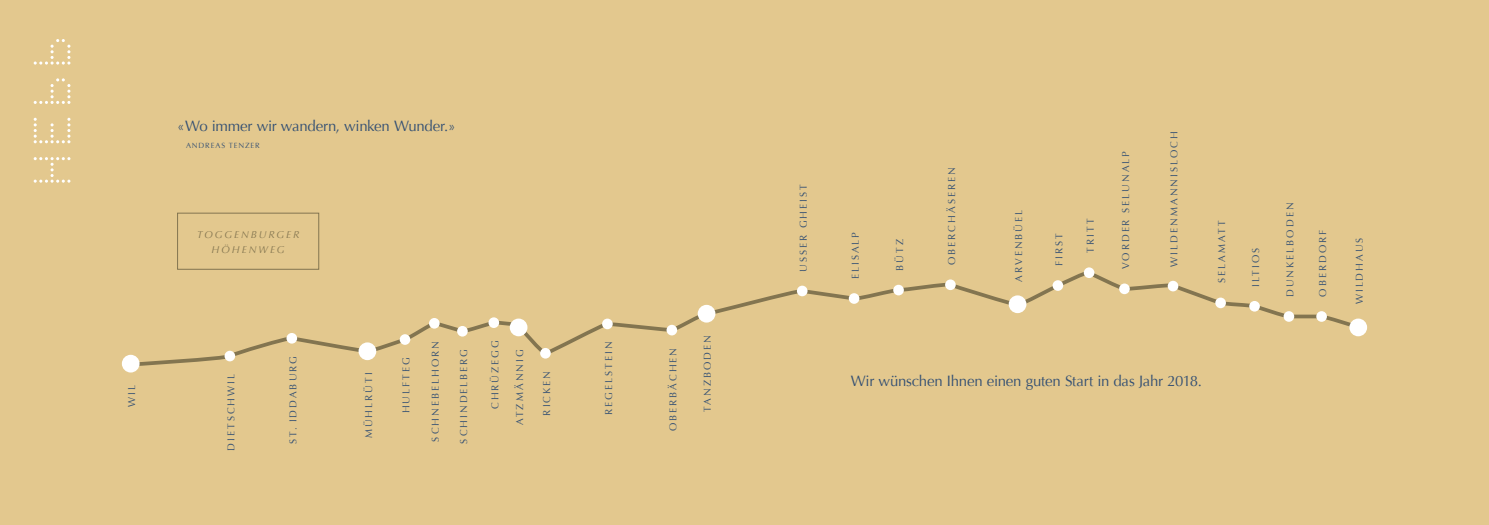
<style>
.page{position:relative;width:1489px;height:525px;background:#fff}
.page>*{position:absolute;margin:0;border:0;box-sizing:border-box;transform-origin:0 0}
.t1{font:15px "Optima";letter-spacing:-.02em;color:#345073}
.t2{font:10px "Optima";letter-spacing:.2em;color:#345073}
.t3{font:italic 10px/15px "Optima";letter-spacing:.195em;color:#837550;text-align:center}
.t4{font:10px "Optima";letter-spacing:.225em;color:#345073}
.t5{font:7.5px "Optima";letter-spacing:.115em;color:#345073}
</style>
<div class="page">
<div style="left:0;top:0;width:1488px;height:524px;background:#e3c88e"></div>
<svg style="left:140px;top:271px;width:1223px;height:95px"></svg>
<div style="left:177px;top:213px;width:142px;height:56px;border:1px solid #837550"></div>
<div style="left:1008px;top:295px;width:18px;height:18px;background:#fff;border-radius:50%"></div>
<div style="left:1349px;top:318px;width:17px;height:18px;background:#fff;border-radius:50%"></div>
<div style="left:796px;top:285px;width:11px;height:11px;background:#fff;border-radius:50%"></div>
<div style="left:848px;top:293px;width:11px;height:10px;background:#fff;border-radius:50%"></div>
<div style="left:893px;top:284px;width:10px;height:11px;background:#fff;border-radius:50%"></div>
<div style="left:945px;top:279px;width:10px;height:11px;background:#fff;border-radius:50%"></div>
<div style="left:1052px;top:280px;width:11px;height:11px;background:#fff;border-radius:50%"></div>
<div style="left:1083px;top:267px;width:11px;height:11px;background:#fff;border-radius:50%"></div>
<div style="left:1119px;top:283px;width:10px;height:11px;background:#fff;border-radius:50%"></div>
<div style="left:1167px;top:280px;width:11px;height:11px;background:#fff;border-radius:50%"></div>
<div style="left:1215px;top:297px;width:10px;height:11px;background:#fff;border-radius:50%"></div>
<div style="left:1249px;top:301px;width:10px;height:10px;background:#fff;border-radius:50%"></div>
<div style="left:1283px;top:311px;width:11px;height:10px;background:#fff;border-radius:50%"></div>
<div style="left:1316px;top:311px;width:10px;height:10px;background:#fff;border-radius:50%"></div>
<div style="left:122px;top:354px;width:18px;height:18px;background:#fff;border-radius:50%"></div>
<div style="left:224px;top:350px;width:11px;height:11px;background:#fff;border-radius:50%"></div>
<div style="left:286px;top:333px;width:11px;height:10px;background:#fff;border-radius:50%"></div>
<div style="left:358px;top:342px;width:18px;height:18px;background:#fff;border-radius:50%"></div>
<div style="left:509px;top:318px;width:18px;height:18px;background:#fff;border-radius:50%"></div>
<div style="left:697px;top:305px;width:18px;height:17px;background:#fff;border-radius:50%"></div>
<div style="left:399px;top:334px;width:11px;height:10px;background:#fff;border-radius:50%"></div>
<div style="left:429px;top:318px;width:10px;height:10px;background:#fff;border-radius:50%"></div>
<div style="left:457px;top:326px;width:10px;height:10px;background:#fff;border-radius:50%"></div>
<div style="left:488px;top:317px;width:11px;height:11px;background:#fff;border-radius:50%"></div>
<div style="left:540px;top:348px;width:10px;height:10px;background:#fff;border-radius:50%"></div>
<div style="left:602px;top:318px;width:10px;height:11px;background:#fff;border-radius:50%"></div>
<div style="left:666px;top:324px;width:11px;height:11px;background:#fff;border-radius:50%"></div>
<svg style="left:34px;top:39px;width:36px;height:143px"></svg>
<p class="t2" style="left:126px;top:406px;width:23px;rotate:-90deg">WIL</p>
<h1 class="t1" style="left:177px;top:117px;width:280px">«Wo immer wir wandern, winken Wunder.»</h1>
<p class="t5" style="left:186px;top:141px;width:75px">ANDREAS TENZER</p>
<p class="t3" style="left:197px;top:227px;width:103px">TOGGENBURGER<br>HÖHENWEG</p>
<p class="t2" style="left:225px;top:450px;width:78px;rotate:-90deg">DIETSCHWIL</p>
<p class="t2" style="left:287px;top:444px;width:90px;rotate:-90deg">ST. IDDABURG</p>
<p class="t2" style="left:363px;top:438px;width:67px;rotate:-90deg">MÜHLRÜTI</p>
<p class="t2" style="left:400px;top:413px;width:58px;rotate:-90deg">HULFTEG</p>
<p class="t2" style="left:430px;top:441px;width:102px;rotate:-90deg">SCHNEBELHORN</p>
<p class="t2" style="left:458px;top:443px;width:96px;rotate:-90deg">SCHINDELBERG</p>
<p class="t2" style="left:489px;top:409px;width:70px;rotate:-90deg">CHRÜZEGG</p>
<p class="t2" style="left:514px;top:425px;width:78px;rotate:-90deg">ATZMÄNNIG</p>
<p class="t2" style="left:541px;top:415px;width:46px;rotate:-90deg">RICKEN</p>
<p class="t2" style="left:603px;top:415px;width:75px;rotate:-90deg">REGELSTEIN</p>
<p class="t2" style="left:667px;top:431px;width:85px;rotate:-90deg">OBERBÄCHEN</p>
<p class="t2" style="left:701px;top:411px;width:78px;rotate:-90deg">TANZBODEN</p>
<p class="t2" style="left:797px;top:272px;width:89px;rotate:-90deg">USSER GHEIST</p>
<p class="t2" style="left:849px;top:279px;width:48px;rotate:-90deg">ELISALP</p>
<p class="t2" style="left:893px;top:270px;width:33px;rotate:-90deg">BÜTZ</p>
<p class="t2" style="left:945px;top:265px;width:99px;rotate:-90deg">OBERCHÄSEREN</p>
<p class="t2" style="left:1012px;top:281px;width:73px;rotate:-90deg">ARVENBÜEL</p>
<p class="t2" style="left:1053px;top:266px;width:34px;rotate:-90deg">FIRST</p>
<p class="t2" style="left:1084px;top:253px;width:36px;rotate:-90deg">TRITT</p>
<p class="t2" style="left:1119px;top:269px;width:120px;rotate:-90deg">VORDER SELUNALP</p>
<p class="t2" style="left:1168px;top:266px;width:137px;rotate:-90deg">WILDENMANNISLOCH</p>
<p class="t4" style="left:1215px;top:283px;width:64px;rotate:-90deg">SELAMATT</p>
<p class="t2" style="left:1249px;top:286px;width:40px;rotate:-90deg">ILTIOS</p>
<p class="t2" style="left:1284px;top:297px;width:96px;rotate:-90deg">DUNKELBODEN</p>
<p class="t2" style="left:1316px;top:297px;width:69px;rotate:-90deg">OBERDORF</p>
<p class="t2" style="left:1353px;top:304px;width:68px;rotate:-90deg">WILDHAUS</p>
<h1 class="t1" style="left:850px;top:372px;width:352px">Wir wünschen Ihnen einen guten Start in das Jahr 2018.</h1>
</div>
